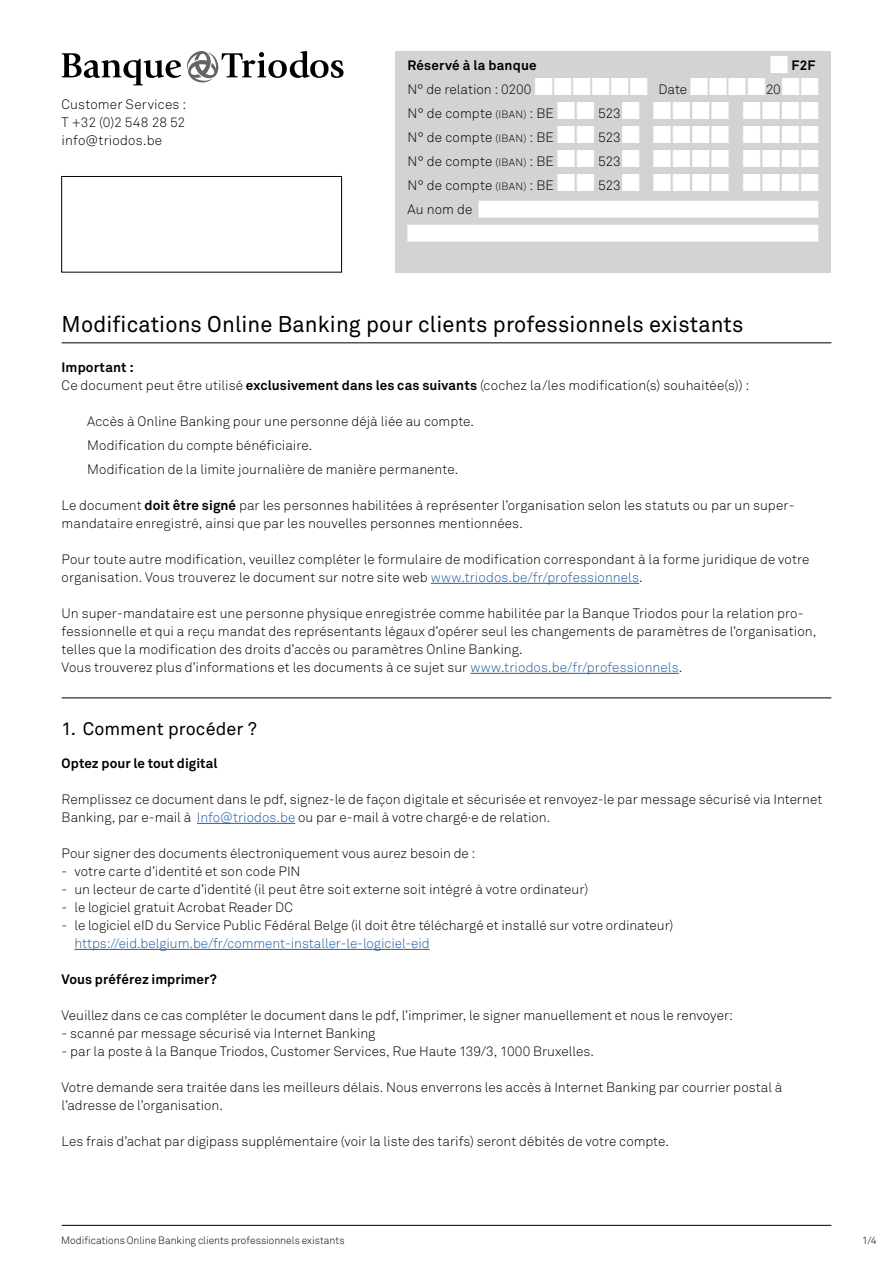
<style>
.page{position:relative;width:893px;height:1263px;background:#fff}
.page>*{position:absolute;margin:0;border:0;box-sizing:border-box;transform-origin:0 0}
.t1{font:22.5px "Akkurat";letter-spacing:.005em;color:#000}
.t2{font:18px "Akkurat";color:#000}
.t3{font:300 13.5px/18px "Akkurat";color:#000}
.t4{font:700 13.5px "Akkurat";letter-spacing:.005em;color:#000}
.t5{font:300 13.5px "Akkurat";letter-spacing:-.005em;color:#215e9e}
.t6{font:300 10.5px "Akkurat";color:#000}
.s1{color:#fff}
.s2{font-weight:700}
.s3{font-size:10.5px}
.s4{color:#215e9e}
</style>
<div class="page">
<div style="left:395px;top:51px;width:436px;height:221px;background:#d1d3d4"></div>
<hr style="left:62px;top:342px;width:769px;height:1px;background:#000">
<svg style="left:62px;top:53px;width:119px;height:32px"></svg>
<svg style="left:187px;top:51px;width:157px;height:31px"></svg>
<div style="left:61px;top:176px;width:281px;height:97px;border:1px solid #000"></div>
<div style="left:479px;top:201px;width:339px;height:17px;background:#fff"></div>
<div style="left:407px;top:225px;width:411px;height:17px;background:#fff"></div>
<hr style="left:431px;top:583px;width:208px;height:1px;background:#215e9e">
<hr style="left:470px;top:673px;width:209px;height:1px;background:#215e9e">
<hr style="left:197px;top:823px;width:98px;height:1px;background:#215e9e">
<hr style="left:74px;top:949px;width:356px;height:1px;background:#215e9e">
<hr style="left:62px;top:1225px;width:769px;height:1px;background:#000">
<hr style="left:62px;top:698px;width:769px;height:1px;background:#000">
<p class="t3" style="left:62px;top:95px;width:126px;text-align:justify">Customer Services :<br>T +32 (0)2 548 28 52 info@triodos.be</p>
<p class="t3" style="left:407px;top:53px;width:413px;line-height:24px;text-indent:362px"><span class="s1">■</span> <span class="s2">F2F<br></span>N° de relation : 0200 <span class="s1">■■■■■■</span> Date <span class="s1">■■■■</span>20<span class="s1">■■<br></span>N° de compte <span class="s3">(IBAN)</span> : BE <span class="s1">■■</span> 523<span class="s1">■</span> <span class="s1">■■■■</span> <span class="s1">■■■■<br></span>N° de compte <span class="s3">(IBAN)</span> : BE <span class="s1">■■</span> 523<span class="s1">■</span> <span class="s1">■■■■</span> <span class="s1">■■■■<br></span>N° de compte <span class="s3">(IBAN)</span> : BE <span class="s1">■■</span> 523<span class="s1">■</span> <span class="s1">■■■■</span> <span class="s1">■■■■<br></span>N° de compte <span class="s3">(IBAN)</span> : BE <span class="s1">■■</span> 523<span class="s1">■</span> <span class="s1">■■■■</span> <span class="s1">■■■■<br></span>Au nom de</p>
<p class="t4" style="left:407px;top:56px;width:131px">Réservé à la banque</p>
<h1 class="t1" style="left:62px;top:311px;width:683px">Modifications Online Banking pour clients professionnels existants</h1>
<p class="t3" style="left:62px;top:358px;width:689px"><span class="s2">Important :<br></span>Ce document peut être utilisé <span class="s2">exclusivement dans les cas suivants</span> (cochez la/les modification(s) souhaitée(s)) :</p>
<p class="t3" style="left:87px;top:409px;width:388px;line-height:24px">Accès à Online Banking pour une personne déjà liée au compte.<br>Modification du compte bénéficiaire.<br>Modification de la limite journalière de manière permanente.</p>
<p class="t3" style="left:62px;top:496px;width:734px">Le document <span class="s2">doit être signé</span> par les personnes habilitées à représenter l’organisation selon les statuts ou par un super&shy;mandataire enregistré, ainsi que par les nouvelles personnes mentionnées.</p>
<p class="t3" style="left:62px;top:550px;width:749px">Pour toute autre modification, veuillez compléter le formulaire de modification correspondant à la forme juridique de votre organisation. Vous trouverez le document sur notre site web <span class="s4">www.triodos.be/fr/professionnels</span>.</p>
<p class="t3" style="left:62px;top:604px;width:756px">Un super-mandataire est une personne physique enregistrée comme habilitée par la Banque Triodos pour la relation pro&shy;fessionnelle et qui a reçu mandat des représentants légaux d’opérer seul les changements de paramètres de l’organisation, telles que la modification des droits d’accès ou paramètres Online Banking.<br>Vous trouverez plus d’informations et les documents à ce sujet sur <span class="s4">www.triodos.be/fr/professionnels</span>.</p>
<h2 class="t2" style="left:62px;top:718px;width:197px">1. Comment procéder ?</h2>
<p class="t4" style="left:62px;top:755px;width:157px">Optez pour le tout digital</p>
<p class="t3" style="left:62px;top:790px;width:762px">Remplissez ce document dans le pdf, signez-le de façon digitale et sécurisée et renvoyez-le par message sécurisé via Internet<br>Banking, par e-mail à <span class="s4">Info@triodos.be</span> ou par e-mail à votre chargé·e de relation.</p>
<p class="t3" style="left:62px;top:844px;width:415px">Pour signer des documents électroniquement vous aurez besoin de :</p>
<p class="t3" style="left:62px;top:862px;width:240px">- votre carte d’identité et son code PIN</p>
<p class="t3" style="left:62px;top:880px;width:528px">- un lecteur de carte d’identité (il peut être soit externe soit intégré à votre ordinateur)</p>
<p class="t3" style="left:62px;top:898px;width:233px">- le logiciel gratuit Acrobat Reader DC</p>
<p class="t3" style="left:62px;top:916px;width:613px">- le logiciel eID du Service Public Fédéral Belge (il doit être téléchargé et installé sur votre ordinateur)</p>
<p class="t5" style="left:74px;top:935px;width:357px">https://eid.belgium.be/fr/comment-installer-le-logiciel-eid</p>
<p class="t4" style="left:62px;top:971px;width:157px">Vous préférez imprimer?</p>
<p class="t3" style="left:62px;top:1006px;width:673px">Veuillez dans ce cas compléter le document dans le pdf, l’imprimer, le signer manuellement et nous le renvoyer:</p>
<p class="t3" style="left:62px;top:1024px;width:315px">- scanné par message sécurisé via Internet Banking</p>
<p class="t3" style="left:62px;top:1042px;width:534px">- par la poste à la Banque Triodos, Customer Services, Rue Haute 139/3, 1000 Bruxelles.</p>
<p class="t3" style="left:62px;top:1078px;width:722px">Votre demande sera traitée dans les meilleurs délais. Nous enverrons les accès à Internet Banking par courrier postal à l’adresse de l’organisation.</p>
<p class="t3" style="left:62px;top:1132px;width:609px">Les frais d’achat par digipass supplémentaire (voir la liste des tarifs) seront débités de votre compte.</p>
<p class="t6" style="left:61px;top:1233px;width:285px">Modifications Online Banking clients professionnels existants</p>
<p class="t6" style="left:862px;top:1233px;width:16px">1/4</p>
</div>
